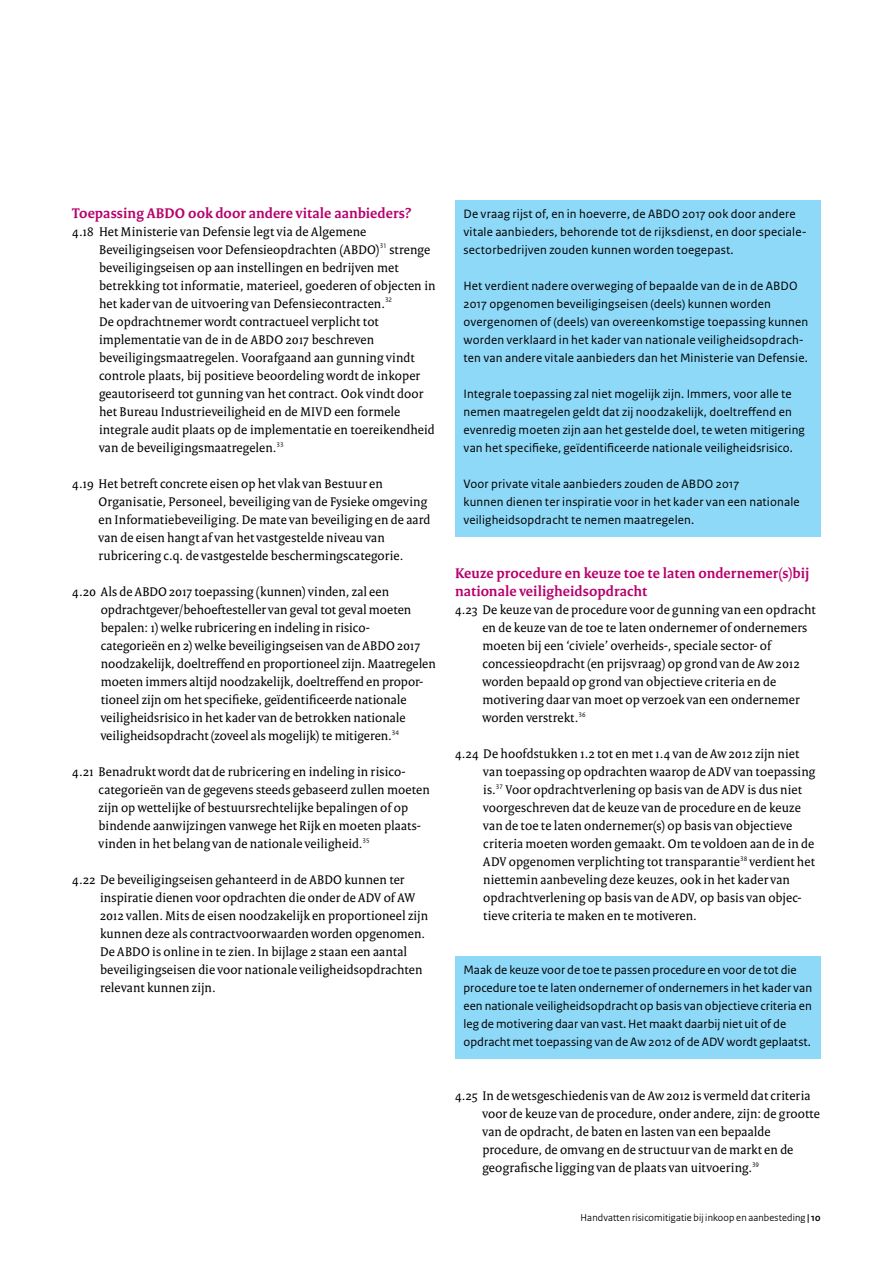
<style>
.page{position:relative;width:893px;height:1263px;background:#fff}
.page>*{position:absolute;margin:0;border:0;box-sizing:border-box;transform-origin:0 0}
.t1{font:700 15px/18px "Rijksoverheid Serif";letter-spacing:.005em;color:#b6006d}
.t2{font:13.5px/18px "Rijksoverheid Serif";letter-spacing:.01em;color:#000}
.t3{font:12.75px/18px "Rijksoverheid Sans Text";letter-spacing:.01em;color:#000}
.t4{font:10.5px "Rijksoverheid Sans Heading";letter-spacing:.015em;color:#000}
.s1{font-weight:700}
</style>
<div class="page">
<div style="left:455px;top:200px;width:366px;height:337px;background:#8ed8f8"></div>
<div style="left:455px;top:956px;width:366px;height:103px;background:#8ed8f8"></div>
<p class="t1" style="left:72px;top:204px;width:340px">Toepassing ABDO ook door andere vitale aanbieders?</p>
<p class="t2" style="left:99px;top:222px;width:338px;text-indent:-27px">4.18 Het Ministerie van Defensie legt via de Algemene Beveiligingseisen voor Defensieopdrachten (ABDO)<sup>31</sup> strenge beveiligingseisen op aan instellingen en bedrijven met betrekking tot informatie, materieel, goederen of objecten in het kader van de uitvoering van Defensiecontracten.<sup>32<br></sup>De opdrachtnemer wordt contractueel verplicht tot implementatie van de in de ABDO 2017 beschreven beveiligingsmaatregelen. Voorafgaand aan gunning vindt controle plaats, bij positieve beoordeling wordt de inkoper geautoriseerd tot gunning van het contract. Ook vindt door het Bureau Industrieveiligheid en de MIVD een formele integrale audit plaats op de implementatie en toereikendheid van de beveiligingsmaatregelen.<sup>33</sup></p>
<p class="t2" style="left:99px;top:474px;width:333px;text-indent:-26px">4.19 Het betreft concrete eisen op het vlak van Bestuur en Organisatie, Personeel, beveiliging van de Fysieke omgeving en Informatiebeveiliging. De mate van beveiliging en de aard van de eisen hangt af van het vastgestelde niveau van rubricering c.q. de vastgestelde beschermingscategorie.</p>
<p class="t2" style="left:101px;top:582px;width:337px;text-indent:-28px">4.20 Als de ABDO 2017 toepassing (kunnen) vinden, zal een opdrachtgever/behoeftesteller van geval tot geval moeten bepalen: 1) welke rubricering en indeling in risico&shy;categorieën en 2) welke beveiligingseisen van de ABDO 2017 noodzakelijk, doeltreffend en proportioneel zijn. Maatregelen moeten immers altijd noodzakelijk, doeltreffend en propor&shy;tioneel zijn om het specifieke, geïdentificeerde nationale veiligheidsrisico in het kader van de betrokken nationale veiligheidsopdracht (zoveel als mogelijk) te mitigeren.<sup>34</sup></p>
<p class="t2" style="left:99px;top:762px;width:333px;text-indent:-26px">4.21 Benadrukt wordt dat de rubricering en indeling in risico&shy;categorieën van de gegevens steeds gebaseerd zullen moeten zijn op wettelijke of bestuursrechtelijke bepalingen of op bindende aanwijzingen vanwege het Rijk en moeten plaats&shy;vinden in het belang van de nationale veiligheid.<sup>35</sup></p>
<p class="t2" style="left:100px;top:870px;width:330px;text-indent:-28px">4.22 De beveiligingseisen gehanteerd in de ABDO kunnen ter inspiratie dienen voor opdrachten die onder de ADV of AW 2012 vallen. Mits de eisen noodzakelijk en proportioneel zijn kunnen deze als contractvoorwaarden worden opgenomen.<br>De ABDO is online in te zien. In bijlage 2 staan een aantal beveiligingseisen die voor nationale veiligheidsopdrachten relevant kunnen zijn.</p>
<p class="t3" style="left:463px;top:205px;width:345px">De vraag rijst of, en in hoeverre, de ABDO 2017 ook door andere vitale aanbieders, behorende tot de rijksdienst, en door speciale&shy;sectorbedrijven zouden kunnen worden toegepast.</p>
<p class="t3" style="left:463px;top:277px;width:346px">Het verdient nadere overweging of bepaalde van de in de ABDO 2017 opgenomen beveiligingseisen (deels) kunnen worden overgenomen of (deels) van overeenkomstige toepassing kunnen worden verklaard in het kader van nationale veiligheidsopdrach&shy;ten van andere vitale aanbieders dan het Ministerie van Defensie.</p>
<p class="t3" style="left:463px;top:385px;width:343px">Integrale toepassing zal niet mogelijk zijn. Immers, voor alle te nemen maatregelen geldt dat zij noodzakelijk, doeltreffend en evenredig moeten zijn aan het gestelde doel, te weten mitigering van het specifieke, geïdentificeerde nationale veiligheidsrisico.</p>
<p class="t3" style="left:463px;top:475px;width:338px">Voor private vitale aanbieders zouden de ABDO 2017<br>kunnen dienen ter inspiratie voor in het kader van een nationale veiligheidsopdracht te nemen maatregelen.</p>
<p class="t1" style="left:455px;top:564px;width:356px">Keuze procedure en keuze toe te laten ondernemer(s)bij nationale veiligheidsopdracht</p>
<p class="t2" style="left:482px;top:600px;width:335px;text-indent:-27px">4.23 De keuze van de procedure voor de gunning van een opdracht en de keuze van de toe te laten ondernemer of ondernemers moeten bij een ‘civiele’ overheids-, speciale sector- of concessieopdracht (en prijsvraag) op grond van de Aw 2012 worden bepaald op grond van objectieve criteria en de motivering daar van moet op verzoek van een ondernemer worden verstrekt.<sup>36</sup></p>
<p class="t2" style="left:483px;top:744px;width:333px;text-indent:-28px">4.24 De hoofdstukken 1.2 tot en met 1.4 van de Aw 2012 zijn niet van toepassing op opdrachten waarop de ADV van toepassing is.<sup>37</sup> Voor opdrachtverlening op basis van de ADV is dus niet voorgeschreven dat de keuze van de procedure en de keuze van de toe te laten ondernemer(s) op basis van objectieve criteria moeten worden gemaakt. Om te voldoen aan de in de ADV opgenomen verplichting tot transparantie<sup>38</sup> verdient het niettemin aanbeveling deze keuzes, ook in het kader van opdrachtverlening op basis van de ADV, op basis van objec&shy;tieve criteria te maken en te motiveren.</p>
<p class="t3" style="left:463px;top:961px;width:350px">Maak de keuze voor de toe te passen procedure en voor de tot die procedure toe te laten ondernemer of ondernemers in het kader van een nationale veiligheidsopdracht op basis van objectieve criteria en leg de motivering daar van vast. Het maakt daarbij niet uit of de opdracht met toepassing van de Aw 2012 of de ADV wordt geplaatst.</p>
<p class="t2" style="left:482px;top:1086px;width:339px;text-indent:-27px">4.25 In de wetsgeschiedenis van de Aw 2012 is vermeld dat criteria voor de keuze van de procedure, onder andere, zijn: de grootte van de opdracht, de baten en lasten van een bepaalde procedure, de omvang en de structuur van de markt en de geografische ligging van de plaats van uitvoering.<sup>39</sup></p>
<p class="t4" style="left:581px;top:1211px;width:242px">Handvatten risicomitigatie bij inkoop en aanbesteding <span class="s1">| 10</span></p>
</div>
